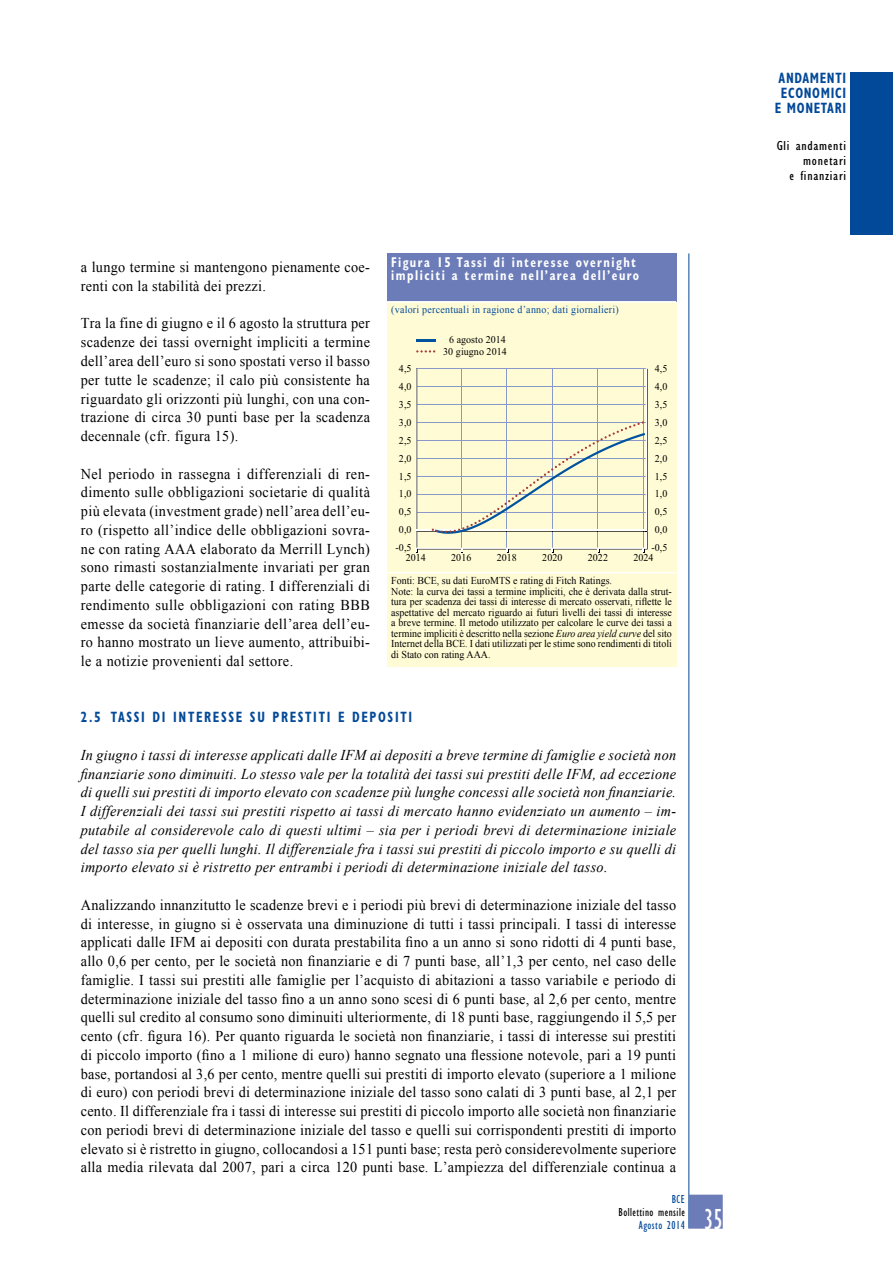
<style>
.page{position:relative;width:893px;height:1263px;background:#fff}
.page>*{position:absolute;margin:0;border:0;box-sizing:border-box;transform-origin:0 0}
.t1{font:condensed 30px "Gill Sans Std";color:#fff;scale:.85 1}
.t2{font:15px/18.8px "Times New Roman";letter-spacing:.02em;color:#000;text-align:justify;scale:.95 1}
.t3{font:italic 15px/18.8px "Times New Roman";letter-spacing:.02em;color:#000;text-align:justify;scale:.95 1}
.t4{font:700 condensed 15px "Gill Sans Std";letter-spacing:.13em;color:#034999;scale:.85 1}
.t5{font:700 condensed 15px/15px "Gill Sans Std";letter-spacing:.05em;color:#034999;text-align:center;scale:.85 1}
.t6{font:700 condensed 14.25px/13.5px "Gill Sans Std";letter-spacing:.12em;color:#fff;scale:.85 1}
.t7{font:condensed 13.5px/15px "Gill Sans Std";letter-spacing:.05em;color:#000;text-align:right;scale:1.1 1}
.t8{font:condensed 12px "Gill Sans Std";letter-spacing:.04em;color:#000;scale:.95 1}
.t9{font:condensed 12px "Gill Sans Std";letter-spacing:.04em;color:#034999;scale:.95 1}
.t10{font:10.5px/10.5px "Times New Roman";color:#000;scale:.95 1}
.t11{font:10.5px "Times New Roman";letter-spacing:.025em;color:#034999;scale:.95 1}
.s1{font-style:italic}
</style>
<div class="page">
<hr style="left:689px;top:253px;width:1px;height:975px;background:#034999">
<div style="left:850px;top:72px;width:43px;height:163px;background:#034999"></div>
<div style="left:689px;top:1194px;width:34px;height:35px;background:#6c7cb8"></div>
<div style="left:387px;top:253px;width:289px;height:413px;background:#fffcd5"></div>
<div style="left:387px;top:253px;width:289px;height:49px;background:#6c7cb8"></div>
<hr style="left:387px;top:572px;width:289px;height:1px;background:#fff">
<hr style="left:387px;top:301px;width:289px;height:2px;background:#fff">
<svg style="left:416px;top:340px;width:19px;height:2px"></svg>
<svg style="left:416px;top:350px;width:19px;height:3px"></svg>
<svg style="left:415px;top:368px;width:233px;height:185px"></svg>
<p class="t2" style="left:81px;top:258px;width:306px">a lungo termine si mantengono pienamente coe&shy;renti con la stabilità dei prezzi.</p>
<p class="t2" style="left:81px;top:314px;width:306px">Tra la fine di giugno e il 6 agosto la struttura per scadenze dei tassi overnight impliciti a termine dell’area dell’euro si sono spostati verso il basso per tutte le scadenze; il calo più consistente ha riguardato gli orizzonti più lunghi, con una con&shy;trazione di circa 30 punti base per la scadenza decennale (cfr. figura 15).</p>
<p class="t2" style="left:81px;top:464px;width:306px">Nel periodo in rassegna i differenziali di ren&shy;dimento sulle obbligazioni societarie di qualità più elevata (investment grade) nell’area dell’eu&shy;ro (rispetto all’indice delle obbligazioni sovra&shy;ne con rating AAA elaborato da Merrill Lynch) sono rimasti sostanzialmente invariati per gran parte delle categorie di rating. I differenziali di rendimento sulle obbligazioni con rating BBB emesse da società finanziarie dell’area dell’eu&shy;ro hanno mostrato un lieve aumento, attribuibi&shy;le a notizie provenienti dal settore.</p>
<p class="t6" style="left:391px;top:255px;width:293px">Figura 15 Tassi di interesse overnight impliciti a termine nell’area dell’euro</p>
<p class="t11" style="left:391px;top:303px;width:241px">(valori percentuali in ragione d’anno; dati giornalieri)</p>
<p class="t10" style="left:443px;top:346px;width:68px">30 giugno 2014</p>
<p class="t10" style="left:449px;top:334px;width:61px">6 agosto 2014</p>
<p class="t10" style="left:399px;top:363px;width:15px">4,5</p>
<p class="t10" style="left:655px;top:363px;width:15px">4,5</p>
<p class="t10" style="left:399px;top:381px;width:15px">4,0</p>
<p class="t10" style="left:655px;top:381px;width:15px">4,0</p>
<p class="t10" style="left:399px;top:399px;width:15px">3,5</p>
<p class="t10" style="left:655px;top:399px;width:15px">3,5</p>
<p class="t10" style="left:399px;top:417px;width:15px">3,0</p>
<p class="t10" style="left:655px;top:417px;width:15px">3,0</p>
<p class="t10" style="left:399px;top:435px;width:15px">2,5</p>
<p class="t10" style="left:655px;top:435px;width:15px">2,5</p>
<p class="t10" style="left:399px;top:453px;width:15px">2,0</p>
<p class="t10" style="left:655px;top:453px;width:15px">2,0</p>
<p class="t10" style="left:399px;top:471px;width:15px">1,5</p>
<p class="t10" style="left:655px;top:471px;width:15px">1,5</p>
<p class="t10" style="left:399px;top:488px;width:15px">1,0</p>
<p class="t10" style="left:655px;top:488px;width:15px">1,0</p>
<p class="t10" style="left:399px;top:506px;width:15px">0,5</p>
<p class="t10" style="left:655px;top:506px;width:15px">0,5</p>
<p class="t10" style="left:399px;top:524px;width:15px">0,0</p>
<p class="t10" style="left:655px;top:524px;width:15px">0,0</p>
<p class="t10" style="left:396px;top:542px;width:18px">-0,5</p>
<p class="t10" style="left:651px;top:542px;width:18px">-0,5</p>
<p class="t10" style="left:406px;top:552px;width:23px">2014</p>
<p class="t10" style="left:451px;top:552px;width:23px">2016</p>
<p class="t10" style="left:497px;top:552px;width:23px">2018</p>
<p class="t10" style="left:542px;top:552px;width:23px">2020</p>
<p class="t10" style="left:588px;top:552px;width:23px">2022</p>
<p class="t10" style="left:633px;top:552px;width:23px">2024</p>
<p class="t10" style="left:391px;top:575px;width:297px">Fonti: BCE, su dati EuroMTS e rating di Fitch Ratings.<br>Note: la curva dei tassi a termine impliciti, che è derivata dalla strut&shy;tura per scadenza dei tassi di interesse di mercato osservati, riflette le aspettative del mercato riguardo ai futuri livelli dei tassi di interesse a breve termine. Il metodo utilizzato per calcolare le curve dei tassi a termine impliciti è descritto nella sezione <span class="s1">Euro area yield curve</span> del sito Internet della BCE. I dati utilizzati per le stime sono rendimenti di titoli di Stato con rating AAA.</p>
<p class="t4" style="left:81px;top:708px;width:391px">2.5 TASSI DI INTERESSE SU PRESTITI E DEPOSITI</p>
<p class="t3" style="left:81px;top:745px;width:628px">In giugno i tassi di interesse applicati dalle IFM ai depositi a breve termine di famiglie e società non finanziarie sono diminuiti. Lo stesso vale per la totalità dei tassi sui prestiti delle IFM, ad eccezione di quelli sui prestiti di importo elevato con scadenze più lunghe concessi alle società non finanziarie.<br>I differenziali dei tassi sui prestiti rispetto ai tassi di mercato hanno evidenziato un aumento – im&shy;putabile al considerevole calo di questi ultimi – sia per i periodi brevi di determinazione iniziale del tasso sia per quelli lunghi. Il differenziale fra i tassi sui prestiti di piccolo importo e su quelli di importo elevato si è ristretto per entrambi i periodi di determinazione iniziale del tasso.</p>
<p class="t2" style="left:81px;top:895px;width:628px">Analizzando innanzitutto le scadenze brevi e i periodi più brevi di determinazione iniziale del tasso di interesse, in giugno si è osservata una diminuzione di tutti i tassi principali. I tassi di interesse applicati dalle IFM ai depositi con durata prestabilita fino a un anno si sono ridotti di 4 punti base, allo 0,6 per cento, per le società non finanziarie e di 7 punti base, all’1,3 per cento, nel caso delle famiglie. I tassi sui prestiti alle famiglie per l’acquisto di abitazioni a tasso variabile e periodo di determinazione iniziale del tasso fino a un anno sono scesi di 6 punti base, al 2,6 per cento, mentre quelli sul credito al consumo sono diminuiti ulteriormente, di 18 punti base, raggiungendo il 5,5 per cento (cfr. figura 16). Per quanto riguarda le società non finanziarie, i tassi di interesse sui prestiti di piccolo importo (fino a 1 milione di euro) hanno segnato una flessione notevole, pari a 19 punti base, portandosi al 3,6 per cento, mentre quelli sui prestiti di importo elevato (superiore a 1 milione di euro) con periodi brevi di determinazione iniziale del tasso sono calati di 3 punti base, al 2,1 per cento. Il differenziale fra i tassi di interesse sui prestiti di piccolo importo alle società non finanziarie con periodi brevi di determinazione iniziale del tasso e quelli sui corrispondenti prestiti di importo elevato si è ristretto in giugno, collocandosi a 151 punti base; resta però considerevolmente superiore alla media rilevata dal 2007, pari a circa 120 punti base. L’ampiezza del differenziale continua a</p>
<p class="t9" style="left:672px;top:1192px;width:15px">BCE</p>
<p class="t8" style="left:619px;top:1205px;width:71px">Bollettino mensile</p>
<p class="t9" style="left:639px;top:1218px;width:50px">Agosto 2014</p>
<h1 class="t1" style="left:704px;top:1202px;width:23px">35</h1>
<p class="t5" style="left:775px;top:70px;width:85px">ANDAMENTI<br>ECONOMICI<br>E MONETARI</p>
<p class="t7" style="left:777px;top:138px;width:65px">Gli andamenti monetari<br>e finanziari</p>
</div>
